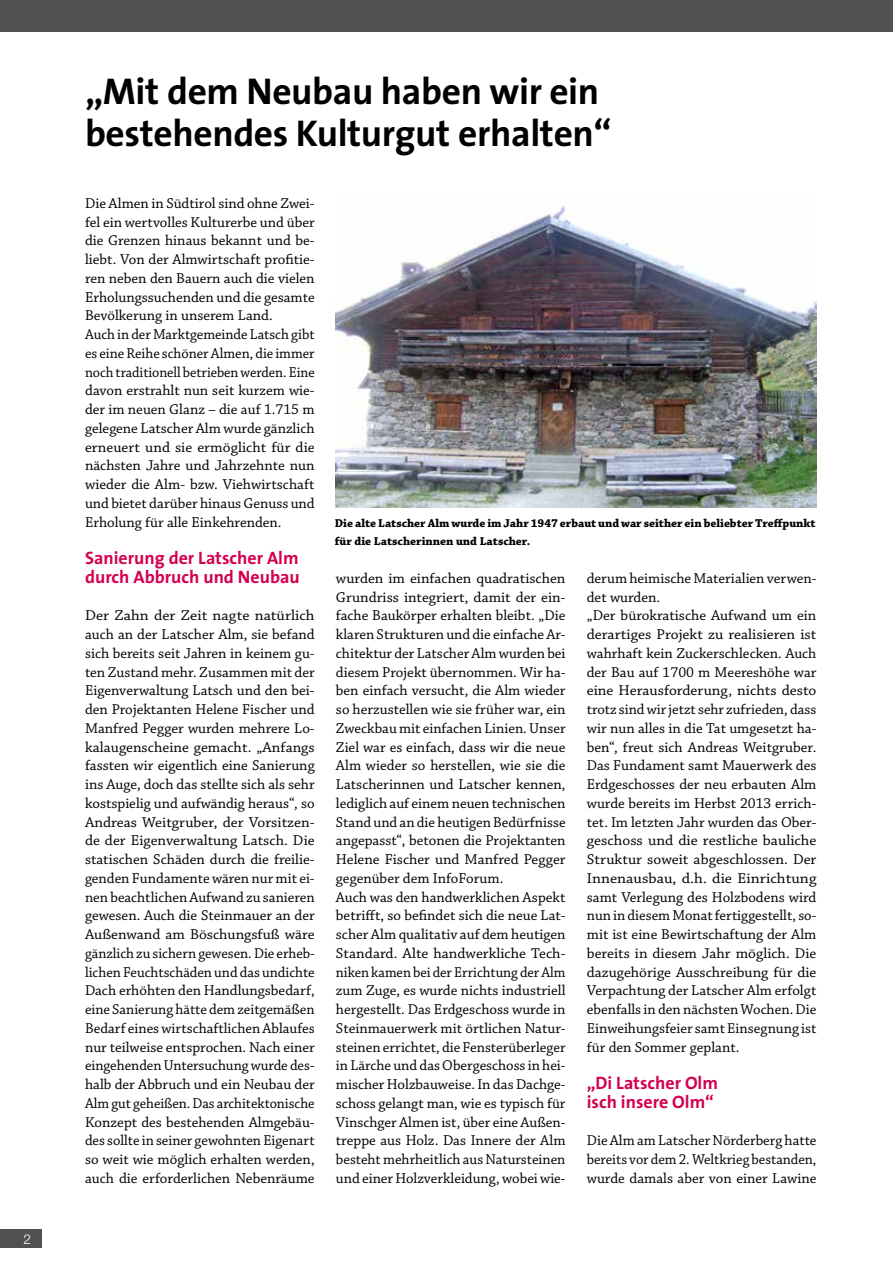
<style>
.page{position:relative;width:893px;height:1263px;background:#fff}
.page>*{position:absolute;margin:0;border:0;box-sizing:border-box;transform-origin:0 0}
.t1{font:700 37.5px/42px "The Sans";letter-spacing:-.01em;color:#000}
.t2{font:700 18px/18.8px "The Sans";color:#d30050}
.t3{font:15px/18.8px "Chaparral Pro";color:#000}
.t4{font:15px/18.8px "Chaparral Pro";color:#000;text-align:justify;scale:1.06 1}
.t5{font:300 13.5px "Helvetica Neue";color:#fff}
.t6{font:700 12px/18.8px "Chaparral Pro";color:#000}
</style>
<div class="page">
<div style="left:0;top:1229px;width:42px;height:19px;background:#505153"></div>
<div style="left:0;top:0;width:893px;height:31px;background:#505153"></div>
<img style="left:336px;top:205px;width:480px;height:303px">
<p class="t5" style="left:24px;top:1230px;width:9px">2</p>
<h1 class="t1" style="left:85px;top:69px;width:528px">„Mit dem Neubau haben wir ein bestehendes Kulturgut erhalten“</h1>
<p class="t3" style="left:85px;top:194px;width:231px">Die Almen in Südtirol sind ohne Zwei&shy;fel ein wertvolles Kulturerbe und über die Grenzen hinaus bekannt und be&shy;liebt. Von der Almwirtschaft profitie&shy;ren neben den Bauern auch die vielen Erholungssuchenden und die gesamte Bevölkerung in unserem Land.<br>Auch in der Marktgemeinde Latsch gibt es eine Reihe schöner Almen, die immer noch traditionell betrieben werden. Eine davon erstrahlt nun seit kurzem wie&shy;der im neuen Glanz – die auf 1.715 m gelegene Latscher Alm wurde gänzlich erneuert und sie ermöglicht für die nächsten Jahre und Jahrzehnte nun wieder die Alm- bzw. Viehwirtschaft und bietet darüber hinaus Genuss und Erholung für alle Einkehrenden.</p>
<p class="t2" style="left:85px;top:548px;width:216px">Sanierung der Latscher Alm durch Abbruch und Neubau</p>
<p class="t4" style="left:85px;top:607px;width:218px">Der Zahn der Zeit nagte natürlich auch an der Latscher Alm, sie befand sich bereits seit Jahren in keinem gu&shy;ten Zustand mehr. Zusammen mit der Eigenverwaltung Latsch und den bei&shy;den Projektanten Helene Fischer und Manfred Pegger wurden mehrere Lo&shy;kalaugenscheine gemacht. „Anfangs fassten wir eigentlich eine Sanierung ins Auge, doch das stellte sich als sehr kostspielig und aufwändig heraus“, so Andreas Weitgruber, der Vorsitzen&shy;de der Eigenverwaltung Latsch. Die statischen Schäden durch die freilie&shy;genden Fundamente wären nur mit ei&shy;nen beachtlichen Aufwand zu sanieren gewesen. Auch die Steinmauer an der Außenwand am Böschungsfuß wäre gänzlich zu sichern gewesen. Die erheb&shy;lichen Feuchtschäden und das undichte Dach erhöhten den Handlungsbedarf, eine Sanierung hätte dem zeitgemäßen Bedarf eines wirtschaftlichen Ablaufes nur teilweise entsprochen. Nach einer eingehenden Untersuchung wurde des&shy;halb der Abbruch und ein Neubau der Alm gut geheißen. Das architektonische Konzept des bestehenden Almgebäu&shy;des sollte in seiner gewohnten Eigenart so weit wie möglich erhalten werden, auch die erforderlichen Nebenräume</p>
<p class="t6" style="left:335px;top:514px;width:482px">Die alte Latscher Alm wurde im Jahr 1947 erbaut und war seither ein beliebter Treffpunkt für die Latscherinnen und Latscher.</p>
<p class="t3" style="left:336px;top:569px;width:231px">wurden im einfachen quadratischen Grundriss integriert, damit der ein&shy;fache Baukörper erhalten bleibt. „Die klaren Strukturen und die einfache Ar&shy;chitektur der Latscher Alm wurden bei diesem Projekt übernommen. Wir ha&shy;ben einfach versucht, die Alm wieder so herzustellen wie sie früher war, ein Zweckbau mit einfachen Linien. Unser Ziel war es einfach, dass wir die neue Alm wieder so herstellen, wie sie die Latscherinnen und Latscher kennen, lediglich auf einem neuen technischen Stand und an die heutigen Bedürfnisse angepasst“, betonen die Projektanten Helene Fischer und Manfred Pegger gegenüber dem InfoForum.<br>Auch was den handwerklichen Aspekt betrifft, so befindet sich die neue Lat&shy;scher Alm qualitativ auf dem heutigen Standard. Alte handwerkliche Tech&shy;niken kamen bei der Errichtung der Alm zum Zuge, es wurde nichts industriell hergestellt. Das Erdgeschoss wurde in Steinmauerwerk mit örtlichen Natur&shy;steinen errichtet, die Fensterüberleger in Lärche und das Obergeschoss in hei&shy;mischer Holzbauweise. In das Dachge&shy;schoss gelangt man, wie es typisch für Vinschger Almen ist, über eine Außen&shy;treppe aus Holz. Das Innere der Alm besteht mehrheitlich aus Natursteinen und einer Holzverkleidung, wobei wie-</p>
<p class="t3" style="left:587px;top:569px;width:231px">derum heimische Materialien verwen&shy;det wurden.<br>„Der bürokratische Aufwand um ein derartiges Projekt zu realisieren ist wahrhaft kein Zuckerschlecken. Auch der Bau auf 1700 m Meereshöhe war eine Herausforderung, nichts desto trotz sind wir jetzt sehr zufrieden, dass wir nun alles in die Tat umgesetzt ha&shy;ben“, freut sich Andreas Weitgruber.<br>Das Fundament samt Mauerwerk des Erdgeschosses der neu erbauten Alm wurde bereits im Herbst 2013 errich&shy;tet. Im letzten Jahr wurden das Ober&shy;geschoss und die restliche bauliche Struktur soweit abgeschlossen. Der Innenausbau, d.h. die Einrichtung samt Verlegung des Holzbodens wird nun in diesem Monat fertiggestellt, so&shy;mit ist eine Bewirtschaftung der Alm bereits in diesem Jahr möglich. Die dazugehörige Ausschreibung für die Verpachtung der Latscher Alm erfolgt ebenfalls in den nächsten Wochen. Die Einweihungsfeier samt Einsegnung ist für den Sommer geplant.</p>
<p class="t2" style="left:587px;top:1073px;width:133px">„Di Latscher Olm isch insere Olm“</p>
<p class="t3" style="left:587px;top:1132px;width:231px;text-align:justify">Die Alm am Latscher Nörderberg hatte bereits vor dem 2. Weltkrieg bestanden, wurde damals aber von einer Lawine</p>
</div>
